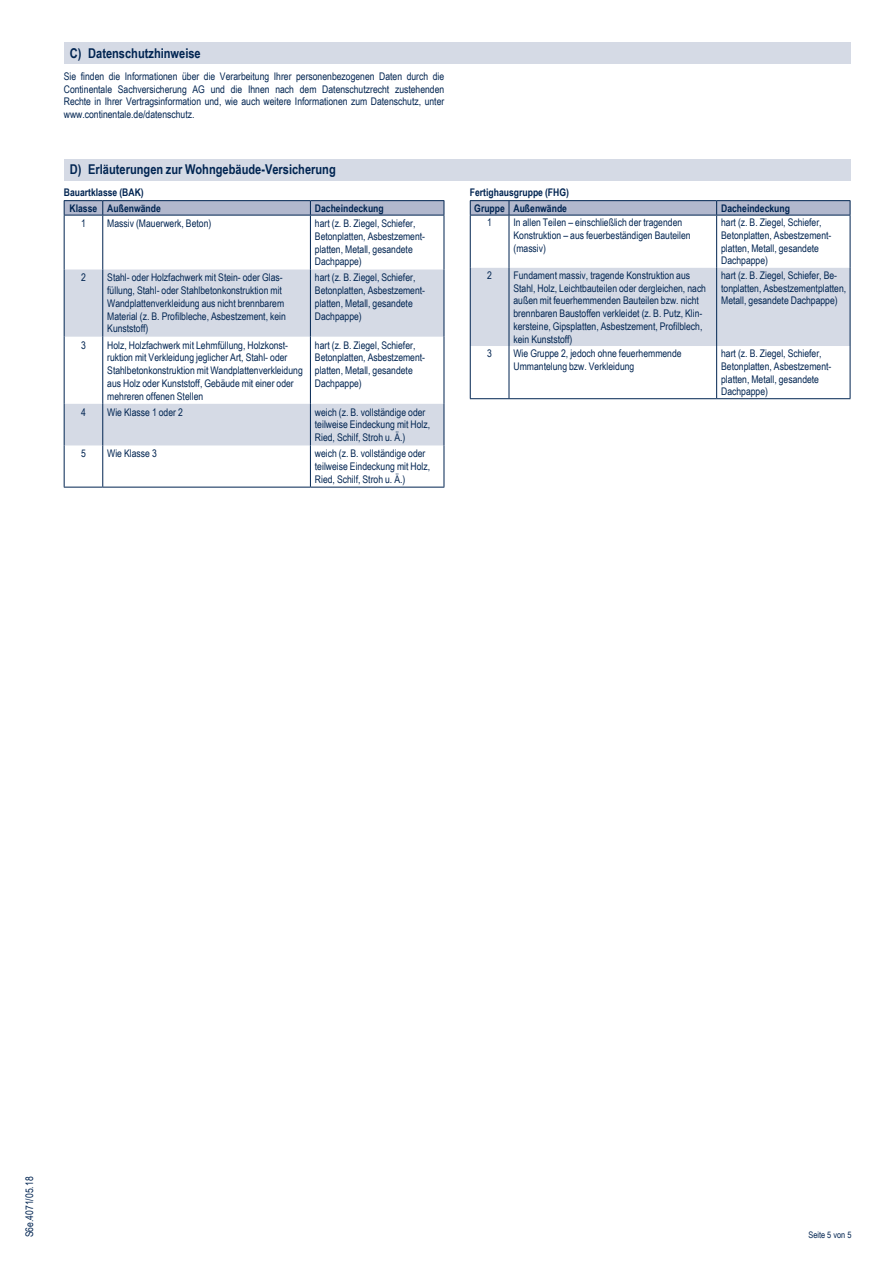
<style>
.page{position:relative;width:893px;height:1263px;background:#fff}
.page>*{position:absolute;margin:0;border:0;box-sizing:border-box;transform-origin:0 0}
.t1{font:700 13.5px "Arial Narrow";color:#002451}
.t2{font:10.5px/12.8px "Arial Narrow";color:#002451}
.t3{font:700 10.5px/15.6px "Arial Narrow";color:#002451}
.t4{font:9px "Arial Narrow";color:#002451}
</style>
<div class="page">
<svg style="left:65px;top:216px;width:379px;height:271px"></svg>
<svg style="left:65px;top:269px;width:379px;height:176px;fill:#d5dae5"></svg>
<hr style="left:64px;top:200px;width:39px;height:1px;background:#002451">
<hr style="left:103px;top:200px;width:207px;height:1px;background:#002451">
<hr style="left:310px;top:200px;width:134px;height:1px;background:#002451">
<svg style="left:64px;top:201px;width:381px;height:14px;background:#a9b0c7"></svg>
<hr style="left:64px;top:215px;width:39px;height:1px;background:#002451">
<hr style="left:64px;top:215px;width:1px;height:54px;background:#002451">
<hr style="left:103px;top:215px;width:207px;height:1px;background:#002451">
<hr style="left:102px;top:215px;width:1px;height:54px;background:#002451">
<hr style="left:310px;top:215px;width:134px;height:1px;background:#002451">
<hr style="left:310px;top:215px;width:1px;height:54px;background:#002451">
<hr style="left:444px;top:215px;width:1px;height:54px;background:#002451">
<hr style="left:64px;top:269px;width:1px;height:68px;background:#002451">
<hr style="left:102px;top:269px;width:1px;height:68px;background:#002451">
<hr style="left:310px;top:269px;width:1px;height:68px;background:#002451">
<hr style="left:444px;top:269px;width:1px;height:68px;background:#002451">
<hr style="left:64px;top:337px;width:1px;height:67px;background:#002451">
<hr style="left:102px;top:337px;width:1px;height:67px;background:#002451">
<hr style="left:310px;top:337px;width:1px;height:67px;background:#002451">
<hr style="left:444px;top:337px;width:1px;height:67px;background:#002451">
<hr style="left:64px;top:404px;width:1px;height:41px;background:#002451">
<hr style="left:102px;top:404px;width:1px;height:41px;background:#002451">
<hr style="left:310px;top:404px;width:1px;height:41px;background:#002451">
<hr style="left:444px;top:404px;width:1px;height:41px;background:#002451">
<hr style="left:64px;top:445px;width:1px;height:42px;background:#002451">
<hr style="left:102px;top:445px;width:1px;height:42px;background:#002451">
<hr style="left:310px;top:445px;width:1px;height:42px;background:#002451">
<hr style="left:444px;top:445px;width:1px;height:42px;background:#002451">
<hr style="left:64px;top:487px;width:39px;height:1px;background:#002451">
<hr style="left:103px;top:487px;width:207px;height:1px;background:#002451">
<hr style="left:310px;top:487px;width:134px;height:1px;background:#002451">
<svg style="left:508px;top:216px;width:342px;height:182px"></svg>
<div style="left:471px;top:268px;width:379px;height:78px;background:#d5dae5"></div>
<hr style="left:470px;top:200px;width:39px;height:1px;background:#002451">
<hr style="left:509px;top:200px;width:208px;height:1px;background:#002451">
<hr style="left:717px;top:200px;width:133px;height:1px;background:#002451">
<svg style="left:470px;top:201px;width:381px;height:14px;background:#a9b0c6"></svg>
<hr style="left:470px;top:215px;width:39px;height:1px;background:#002451">
<hr style="left:470px;top:215px;width:1px;height:53px;background:#002451">
<hr style="left:509px;top:215px;width:208px;height:1px;background:#002451">
<hr style="left:509px;top:215px;width:1px;height:53px;background:#002451">
<hr style="left:717px;top:215px;width:133px;height:1px;background:#002451">
<hr style="left:716px;top:215px;width:1px;height:53px;background:#002451">
<hr style="left:850px;top:215px;width:1px;height:53px;background:#002451">
<hr style="left:470px;top:268px;width:1px;height:78px;background:#002451">
<hr style="left:509px;top:268px;width:1px;height:78px;background:#002451">
<hr style="left:716px;top:268px;width:1px;height:78px;background:#002451">
<hr style="left:850px;top:268px;width:1px;height:78px;background:#002451">
<hr style="left:470px;top:346px;width:1px;height:52px;background:#002451">
<hr style="left:509px;top:346px;width:1px;height:52px;background:#002451">
<hr style="left:716px;top:346px;width:1px;height:52px;background:#002451">
<hr style="left:850px;top:346px;width:1px;height:52px;background:#002451">
<hr style="left:470px;top:398px;width:39px;height:1px;background:#002451">
<hr style="left:509px;top:398px;width:208px;height:1px;background:#002451">
<hr style="left:717px;top:398px;width:133px;height:1px;background:#002451">
<div style="left:64px;top:43px;width:786px;height:21px;background:#d5dae5"></div>
<div style="left:64px;top:159px;width:786px;height:21px;background:#d5dae5"></div>
<p class="t1" style="left:70px;top:43px;width:133px">C) Datenschutzhinweise</p>
<p class="t2" style="left:64px;top:69px;width:382px;text-align:justify">Sie finden die Informationen über die Verarbeitung Ihrer personenbezogenen Daten durch die Continentale Sachversicherung AG und die Ihnen nach dem Datenschutzrecht zustehenden Rechte in Ihrer Vertragsinformation und, wie auch weitere Informationen zum Datenschutz, unter www.continentale.de/datenschutz.</p>
<p class="t1" style="left:70px;top:159px;width:268px">D) Erläuterungen zur Wohngebäude-Versicherung</p>
<p class="t3" style="left:70px;top:184px;width:93px;text-indent:-6px">Bauartklasse (BAK)<br>Klasse Außenwände</p>
<p class="t3" style="left:315px;top:200px;width:70px">Dacheindeckung</p>
<p class="t2" style="left:81px;top:217px;width:6px">1</p>
<p class="t2" style="left:107px;top:217px;width:106px">Massiv (Mauerwerk, Beton)</p>
<p class="t2" style="left:315px;top:217px;width:112px">hart (z. B. Ziegel, Schiefer,<br>Betonplatten, Asbestzement&shy;platten, Metall, gesandete<br>Dachpappe)</p>
<p class="t2" style="left:81px;top:271px;width:6px">2</p>
<p class="t2" style="left:107px;top:271px;width:180px">Stahl- oder Holzfachwerk mit Stein- oder Glas&shy;füllung, Stahl- oder Stahlbetonkonstruktion mit Wandplattenverkleidung aus nicht brennbarem Material (z. B. Profilbleche, Asbestzement, kein Kunststoff)</p>
<p class="t2" style="left:315px;top:271px;width:112px">hart (z. B. Ziegel, Schiefer,<br>Betonplatten, Asbestzement&shy;platten, Metall, gesandete<br>Dachpappe)</p>
<p class="t2" style="left:81px;top:338px;width:6px">3</p>
<p class="t2" style="left:107px;top:338px;width:197px">Holz, Holzfachwerk mit Lehmfüllung, Holzkonst&shy;ruktion mit Verkleidung jeglicher Art, Stahl- oder Stahlbetonkonstruktion mit Wandplattenverkleidung aus Holz oder Kunststoff, Gebäude mit einer oder mehreren offenen Stellen</p>
<p class="t2" style="left:315px;top:338px;width:112px">hart (z. B. Ziegel, Schiefer,<br>Betonplatten, Asbestzement&shy;platten, Metall, gesandete<br>Dachpappe)</p>
<p class="t2" style="left:81px;top:405px;width:6px">4</p>
<p class="t2" style="left:107px;top:405px;width:77px">Wie Klasse 1 oder 2</p>
<p class="t2" style="left:315px;top:405px;width:117px">weich (z. B. vollständige oder teilweise Eindeckung mit Holz,<br>Ried, Schilf, Stroh u. Ä.)</p>
<p class="t2" style="left:81px;top:447px;width:6px">5</p>
<p class="t2" style="left:107px;top:447px;width:51px">Wie Klasse 3</p>
<p class="t2" style="left:315px;top:447px;width:117px">weich (z. B. vollständige oder teilweise Eindeckung mit Holz,<br>Ried, Schilf, Stroh u. Ä.)</p>
<p class="t3" style="left:470px;top:184px;width:101px;text-align:center">Fertighausgruppe (FHG)<br>Gruppe Außenwände</p>
<p class="t3" style="left:721px;top:200px;width:70px">Dacheindeckung</p>
<p class="t2" style="left:487px;top:216px;width:6px">1</p>
<p class="t2" style="left:513px;top:216px;width:179px">In allen Teilen – einschließlich der tragenden<br>Konstruktion – aus feuerbeständigen Bauteilen (massiv)</p>
<p class="t2" style="left:721px;top:216px;width:112px">hart (z. B. Ziegel, Schiefer,<br>Betonplatten, Asbestzement&shy;platten, Metall, gesandete<br>Dachpappe)</p>
<p class="t2" style="left:487px;top:268px;width:6px">2</p>
<p class="t2" style="left:513px;top:268px;width:194px">Fundament massiv, tragende Konstruktion aus Stahl, Holz, Leichtbauteilen oder dergleichen, nach außen mit feuerhemmenden Bauteilen bzw. nicht brennbaren Baustoffen verkleidet (z. B. Putz, Klin&shy;kersteine, Gipsplatten, Asbestzement, Profilblech, kein Kunststoff)</p>
<p class="t2" style="left:721px;top:268px;width:127px">hart (z. B. Ziegel, Schiefer, Be&shy;tonplatten, Asbestzementplatten,<br>Metall, gesandete Dachpappe)</p>
<p class="t2" style="left:487px;top:347px;width:6px">3</p>
<p class="t2" style="left:513px;top:347px;width:170px">Wie Gruppe 2, jedoch ohne feuerhemmende<br>Ummantelung bzw. Verkleidung</p>
<p class="t2" style="left:721px;top:347px;width:112px">hart (z. B. Ziegel, Schiefer,<br>Betonplatten, Asbestzement&shy;platten, Metall, gesandete<br>Dachpappe)</p>
<p class="t2" style="left:23px;top:1237px;width:62px;rotate:-90deg">S6e.4071/05.18</p>
<p class="t4" style="left:808px;top:1228px;width:45px">Seite 5 von 5</p>
</div>
